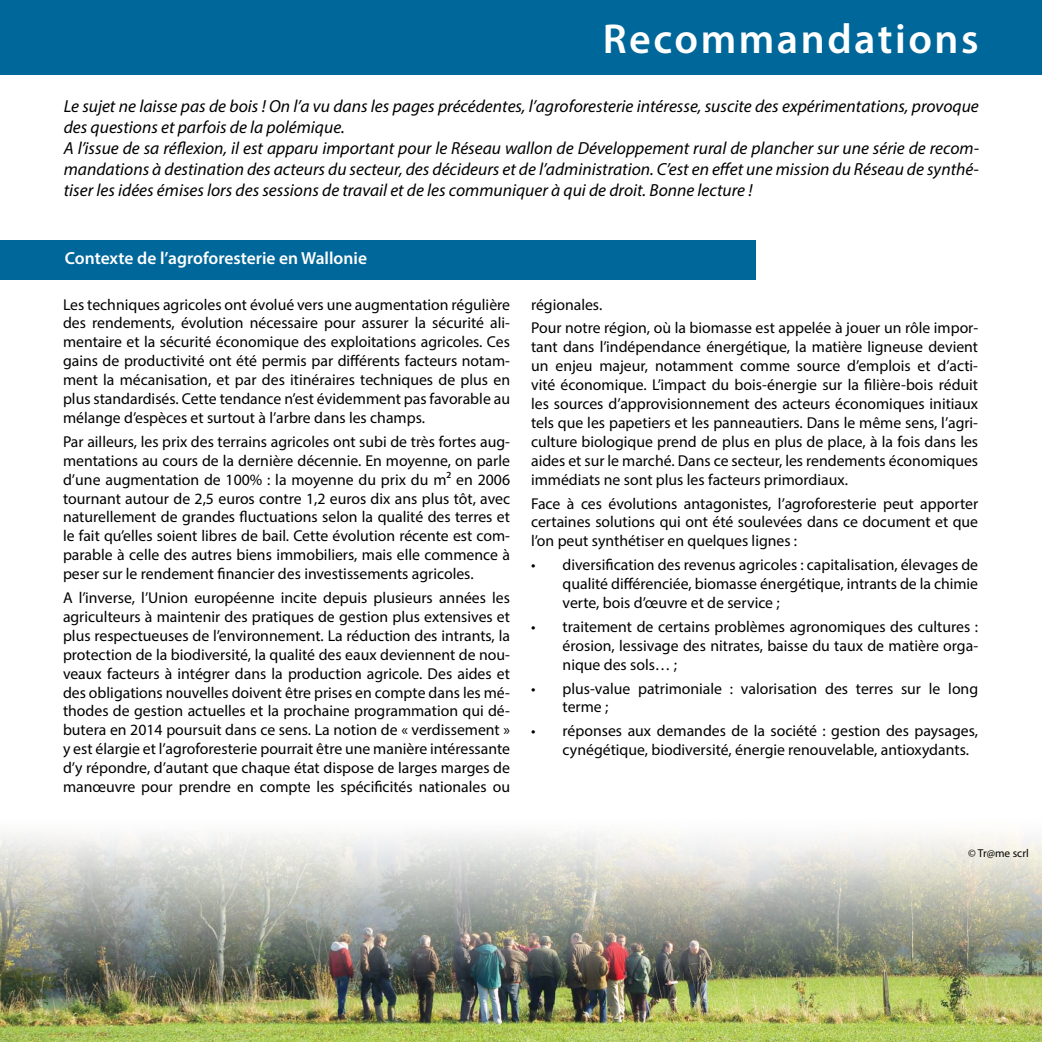
<style>
.page{position:relative;width:1042px;height:1042px;background:#fff}
.page>*{position:absolute;margin:0;border:0;box-sizing:border-box;transform-origin:0 0}
.t1{font:600 42px "Myriad Pro";letter-spacing:.06em;color:#fff}
.t2{font:italic 17.5px/21px "Myriad Pro";color:#000}
.t3{font:600 17.5px "Myriad Pro";color:#fff}
.t4{font:15.75px/18.9px "Myriad Pro";color:#000;text-align:justify}
.t5{font:11.38px "Myriad Pro";color:#000}
</style>
<div class="page">
<div style="left:0;top:0;width:1042px;height:74px;background:#00679a"></div>
<div style="left:0;top:241px;width:755px;height:39px;background:#00679a"></div>
<img style="left:0;top:832px;width:1042px;height:210px">
<h1 class="t1" style="left:603px;top:12px;width:377px">Recommandations</h1>
<p class="t2" style="left:64px;top:96px;width:917px">Le sujet ne laisse pas de bois ! On l’a vu dans les pages précédentes, l’agroforesterie intéresse, suscite des expérimentations, provoque des questions et parfois de la polémique.<br>A l’issue de sa réflexion, il est apparu important pour le Réseau wallon de Développement rural de plancher sur une série de recom&shy;mandations à destination des acteurs du secteur, des décideurs et de l’administration. C’est en effet une mission du Réseau de synthé&shy;tiser les idées émises lors des sessions de travail et de les communiquer à qui de droit. Bonne lecture !</p>
<p class="t3" style="left:65px;top:247px;width:304px">Contexte de l’agroforesterie en Wallonie</p>
<p class="t4" style="left:63px;top:294px;width:449px">Les techniques agricoles ont évolué vers une augmentation régulière des rendements, évolution nécessaire pour assurer la sécurité ali&shy;mentaire et la sécurité économique des exploitations agricoles. Ces gains de productivité ont été permis par différents facteurs notam&shy;ment la mécanisation, et par des itinéraires techniques de plus en plus standardisés. Cette tendance n’est évidemment pas favorable au mélange d’espèces et surtout à l’arbre dans les champs.</p>
<p class="t4" style="left:63px;top:432px;width:449px">Par ailleurs, les prix des terrains agricoles ont subi de très fortes aug&shy;mentations au cours de la dernière décennie. En moyenne, on parle d’une augmentation de 100% : la moyenne du prix du m² en 2006 tournant autour de 2,5 euros contre 1,2 euros dix ans plus tôt, avec naturellement de grandes fluctuations selon la qualité des terres et le fait qu’elles soient libres de bail. Cette évolution récente est com&shy;parable à celle des autres biens immobiliers, mais elle commence à peser sur le rendement financier des investissements agricoles.</p>
<p class="t4" style="left:63px;top:588px;width:449px">A l’inverse, l’Union européenne incite depuis plusieurs années les agriculteurs à maintenir des pratiques de gestion plus extensives et plus respectueuses de l’environnement. La réduction des intrants, la protection de la biodiversité, la qualité des eaux deviennent de nou&shy;veaux facteurs à intégrer dans la production agricole. Des aides et des obligations nouvelles doivent être prises en compte dans les mé&shy;thodes de gestion actuelles et la prochaine programmation qui dé&shy;butera en 2014 poursuit dans ce sens. La notion de « verdissement » y est élargie et l’agroforesterie pourrait être une manière intéressante d’y répondre, d’autant que chaque état dispose de larges marges de manœuvre pour prendre en compte les spécificités nationales ou</p>
<p class="t4" style="left:531px;top:292px;width:448px;line-height:23.8px">régionales.<br>Pour notre région, où la biomasse est appelée à jouer un rôle impor-</p>
<p class="t4" style="left:531px;top:337px;width:448px">tant dans l’indépendance énergétique, la matière ligneuse devient un enjeu majeur, notamment comme source d’emplois et d’acti&shy;vité économique. L’impact du bois-énergie sur la filière-bois réduit les sources d’approvisionnement des acteurs économiques initiaux tels que les papetiers et les panneautiers. Dans le même sens, l’agri&shy;culture biologique prend de plus en plus de place, à la fois dans les aides et sur le marché. Dans ce secteur, les rendements économiques immédiats ne sont plus les facteurs primordiaux.</p>
<p class="t4" style="left:531px;top:493px;width:448px">Face à ces évolutions antagonistes, l’agroforesterie peut apporter certaines solutions qui ont été soulevées dans ce document et que l’on peut synthétiser en quelques lignes :</p>
<p class="t4" style="left:562px;top:555px;width:417px;text-indent:-32px">• diversification des revenus agricoles : capitalisation, élevages de qualité différenciée, biomasse énergétique, intrants de la chimie verte, bois d’œuvre et de service ;</p>
<p class="t4" style="left:562px;top:617px;width:417px;text-indent:-32px">• traitement de certains problèmes agronomiques des cultures : érosion, lessivage des nitrates, baisse du taux de matière orga&shy;nique des sols… ;</p>
<p class="t4" style="left:562px;top:678px;width:417px;text-indent:-32px">• plus-value patrimoniale : valorisation des terres sur le long terme ;</p>
<p class="t4" style="left:562px;top:721px;width:417px;text-indent:-32px">• réponses aux demandes de la société : gestion des paysages, cynégétique, biodiversité, énergie renouvelable, antioxydants.</p>
<p class="t5" style="left:968px;top:846px;width:62px">© Tr@me scrl</p>
</div>
